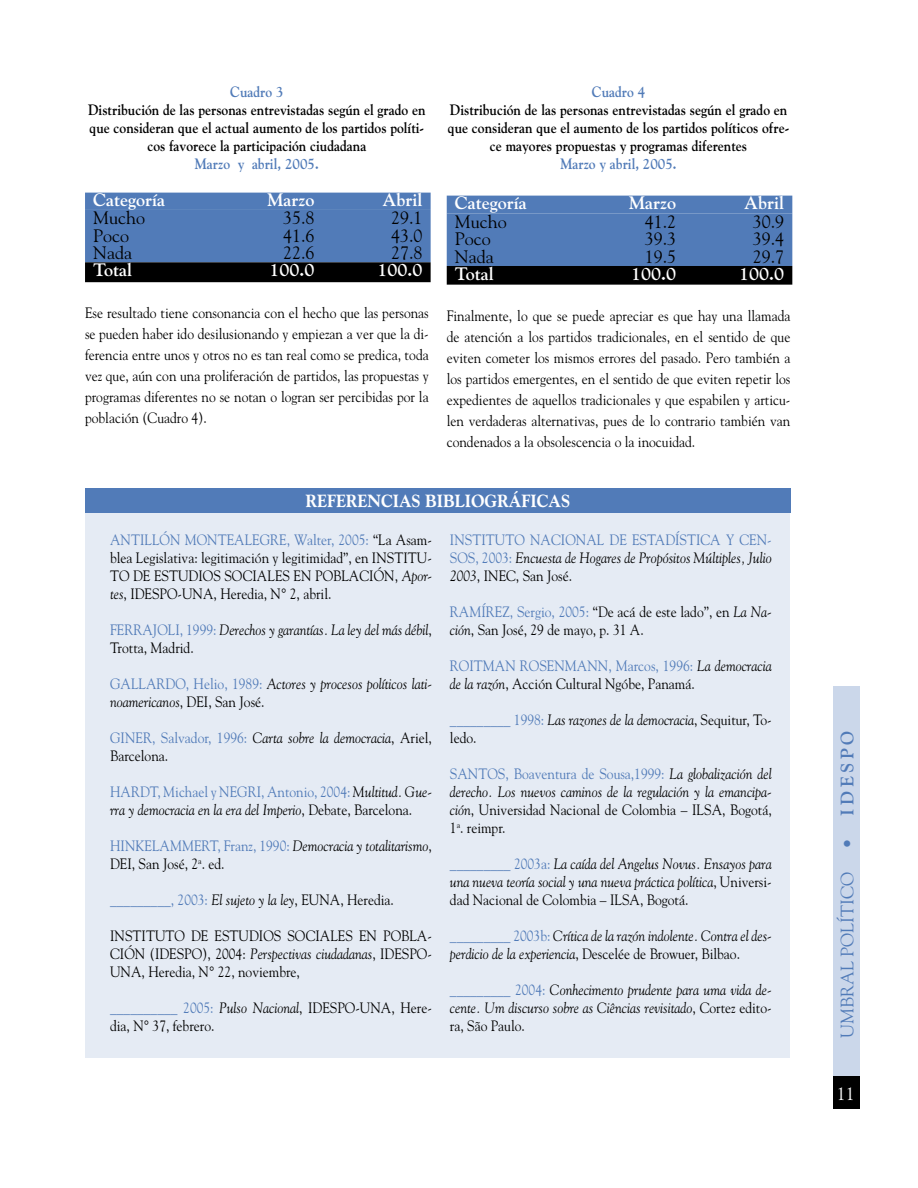
<style>
.page{position:relative;width:918px;height:1188px;background:#fff}
.page>*{position:absolute;margin:0;border:0;box-sizing:border-box;transform-origin:0 0}
.t1{font:18px "Goudy";color:#000}
.t2{font:700 18px "Goudy";color:#fff}
.t3{font:800 18px "Goudy";color:#fff;scale:.9 1}
.t4{font:18px "Goudy";color:#517bb8}
.t5{font:700 18px "Goudy";letter-spacing:.2em;color:#517bb8}
.t6{font:18px "Goudy";color:#fff}
.t7{font:15px/21px "Goudy";color:#000;text-align:justify;scale:.9 1}
.t8{font:italic 15px/18px "Goudy";color:#000;scale:.9 1}
.t9{font:700 15px/18px "Goudy";color:#000;text-align:center;scale:.9 1}
.t10{font:15px/18px "Goudy";color:#517bb8;scale:.9 1}
.t11{font:700 15px "Goudy";color:#517bb8;scale:.9 1}
.s1{color:#517bb8}
.s2{font-style:italic}
.s3{font-style:normal;color:#517bb8}
.s4{font-style:normal}
.s5{font-style:italic;color:#000}
.s6{color:#000}
</style>
<div class="page">
<div style="left:85px;top:509px;width:704px;height:549px;background:#e5ebf4"></div>
<div style="left:85px;top:488px;width:705px;height:24px;background:#517bb8"></div>
<svg style="left:85px;top:193px;width:346px;height:89px;background:#3f608f"></svg>
<svg style="left:447px;top:196px;width:345px;height:89px;background:#416291"></svg>
<div style="left:833px;top:1027px;width:27px;height:82px;background:#000"></div>
<div style="left:833px;top:687px;width:27px;height:389px;background:#cbd7ea"></div>
<p class="t11" style="left:230px;top:82px;width:61px">Cuadro 3</p>
<p class="t9" style="left:88px;top:100px;width:377px">Distribución de las personas entrevistadas según el grado en que consideran que el actual aumento de los partidos políti&shy;cos favorece la participación ciudadana</p>
<p class="t11" style="left:195px;top:154px;width:139px">Marzo y abril, 2005.</p>
<p class="t2" style="left:93px;top:189px;width:73px">Categoría</p>
<p class="t2" style="left:268px;top:189px;width:48px">Marzo</p>
<p class="t2" style="left:383px;top:189px;width:42px">Abril</p>
<p class="t1" style="left:93px;top:207px;width:54px">Mucho</p>
<p class="t1" style="left:283px;top:207px;width:33px">35.8</p>
<p class="t1" style="left:391px;top:207px;width:33px">29.1</p>
<p class="t1" style="left:93px;top:224px;width:37px">Poco</p>
<p class="t1" style="left:283px;top:224px;width:33px">41.6</p>
<p class="t1" style="left:391px;top:224px;width:33px">43.0</p>
<p class="t1" style="left:93px;top:242px;width:40px">Nada</p>
<p class="t1" style="left:283px;top:242px;width:33px">22.6</p>
<p class="t1" style="left:391px;top:242px;width:33px">27.8</p>
<p class="t2" style="left:93px;top:259px;width:40px">Total</p>
<p class="t2" style="left:270px;top:259px;width:47px">100.0</p>
<p class="t2" style="left:378px;top:259px;width:47px">100.0</p>
<p class="t7" style="left:85px;top:302px;width:383px">Ese resultado tiene consonancia con el hecho que las personas se pueden haber ido desilusionando y empiezan a ver que la di&shy;ferencia entre unos y otros no es tan real como se predica, toda vez que, aún con una proliferación de partidos, las propuestas y programas diferentes no se notan o logran ser percibidas por la población (Cuadro 4).</p>
<p class="t11" style="left:592px;top:82px;width:61px">Cuadro 4</p>
<p class="t9" style="left:448px;top:100px;width:381px">Distribución de las personas entrevistadas según el grado en que consideran que el aumento de los partidos políticos ofre&shy;ce mayores propuestas y programas diferentes</p>
<p class="t11" style="left:560px;top:154px;width:131px">Marzo y abril, 2005.</p>
<p class="t2" style="left:455px;top:192px;width:73px">Categoría</p>
<p class="t2" style="left:629px;top:192px;width:48px">Marzo</p>
<p class="t2" style="left:744px;top:192px;width:42px">Abril</p>
<p class="t1" style="left:455px;top:210px;width:54px">Mucho</p>
<p class="t1" style="left:645px;top:210px;width:33px">41.2</p>
<p class="t1" style="left:753px;top:210px;width:33px">30.9</p>
<p class="t1" style="left:455px;top:228px;width:37px">Poco</p>
<p class="t1" style="left:645px;top:228px;width:33px">39.3</p>
<p class="t1" style="left:753px;top:228px;width:33px">39.4</p>
<p class="t1" style="left:455px;top:245px;width:40px">Nada</p>
<p class="t1" style="left:645px;top:245px;width:33px">19.5</p>
<p class="t1" style="left:753px;top:245px;width:33px">29.7</p>
<p class="t2" style="left:455px;top:263px;width:40px">Total</p>
<p class="t2" style="left:631px;top:263px;width:47px">100.0</p>
<p class="t2" style="left:739px;top:263px;width:47px">100.0</p>
<p class="t7" style="left:447px;top:304px;width:383px">Finalmente, lo que se puede apreciar es que hay una llamada de atención a los partidos tradicionales, en el sentido de que eviten cometer los mismos errores del pasado. Pero también a los partidos emergentes, en el sentido de que eviten repetir los expedientes de aquellos tradicionales y que espabilen y articu&shy;len verdaderas alternativas, pues de lo contrario también van condenados a la obsolescencia o la inocuidad.</p>
<p class="t3" style="left:305px;top:491px;width:296px">REFERENCIAS BIBLIOGRÁFICAS</p>
<p class="t7" style="left:110px;top:530px;width:359px;line-height:18px"><span class="s1">ANTILLÓN MONTEALEGRE, Walter, 2005:</span> “La Asam&shy;blea Legislativa: legitimación y legitimidad”, en INSTITU-TO DE ESTUDIOS SOCIALES EN POBLACIÓN, <span class="s2">Apor&shy;tes</span>, IDESPO-UNA, Heredia, N° 2, abril.</p>
<p class="t8" style="left:110px;top:621px;width:359px"><span class="s3">FERRAJOLI, 1999:</span> Derechos y garantías. La ley del más débil<span class="s4">,<br>Trotta, Madrid.</span></p>
<p class="t8" style="left:110px;top:675px;width:359px"><span class="s3">GALLARDO, Helio, 1989:</span> Actores y procesos políticos lati&shy;noamericanos<span class="s4">, DEI, San José.</span></p>
<p class="t8" style="left:110px;top:729px;width:359px"><span class="s3">GINER, Salvador, 1996:</span> Carta sobre la democracia<span class="s4">, Ariel,<br>Barcelona.</span></p>
<p class="t8" style="left:110px;top:783px;width:359px"><span class="s3">HARDT, Michael y NEGRI, Antonio, 2004:</span> Multitud. Gue&shy;rra y democracia en la era del Imperio<span class="s4">, Debate, Barcelona.</span></p>
<p class="t10" style="left:110px;top:836px;width:359px">HINKELAMMERT, Franz, 1990: <span class="s5">Democracia y totalitarismo</span><span class="s6">,<br>DEI, San José, 2</span><sup>a</sup><span class="s6">. ed.</span></p>
<p class="t10" style="left:110px;top:890px;width:317px">_________, 2003: <span class="s5">El sujeto y la ley</span><span class="s6">, EUNA, Heredia.</span></p>
<p class="t7" style="left:110px;top:926px;width:359px;line-height:18px">INSTITUTO DE ESTUDIOS SOCIALES EN POBLA-CIÓN (IDESPO), 2004: <span class="s2">Perspectivas ciudadanas</span>, IDESPO-UNA, Heredia, N° 22, noviembre,</p>
<p class="t7" style="left:110px;top:998px;width:359px;line-height:18px"><span class="s1">__________ 2005:</span> <span class="s2">Pulso Nacional</span>, IDESPO-UNA, Here&shy;dia, N° 37, febrero.</p>
<p class="t8" style="left:450px;top:531px;width:359px;text-align:justify"><span class="s3">INSTITUTO NACIONAL DE ESTADÍSTICA Y CEN-SOS, 2003:</span> Encuesta de Hogares de Propósitos Múltiples, Julio 2003<span class="s4">, INEC, San José.</span></p>
<p class="t7" style="left:450px;top:602px;width:359px;line-height:18px"><span class="s1">RAMÍREZ, Sergio, 2005:</span> “De acá de este lado”, en <span class="s2">La Na&shy;ción</span>, San José, 29 de mayo, p. 31 A.</p>
<p class="t10" style="left:450px;top:656px;width:359px">ROITMAN ROSENMANN, Marcos, 1996: <span class="s5">La democracia de la razón</span><span class="s6">, Acción Cultural Ngóbe, Panamá.</span></p>
<p class="t8" style="left:450px;top:711px;width:359px"><span class="s3">_________ 1998:</span> Las razones de la democracia<span class="s4">, Sequitur, To&shy;ledo.</span></p>
<p class="t8" style="left:450px;top:765px;width:359px;text-align:justify"><span class="s3">SANTOS, Boaventura de Sousa,1999:</span> La globalización del derecho. Los nuevos caminos de la regulación y la emancipa&shy;ción<span class="s4">, Universidad Nacional de Colombia – ILSA, Bogotá, 1</span><sup>a</sup><span class="s4">. reimpr.</span></p>
<p class="t8" style="left:450px;top:855px;width:359px;text-align:justify"><span class="s3">_________ 2003a:</span> La caída del Angelus Novus. Ensayos para una nueva teoría social y una nueva práctica política<span class="s4">, Universi&shy;dad Nacional de Colombia – ILSA, Bogotá.</span></p>
<p class="t8" style="left:450px;top:927px;width:359px"><span class="s3">_________ 2003b:</span> Crítica de la razón indolente. Contra el des&shy;perdicio de la experiencia<span class="s4">, Descelée de Browuer, Bilbao.</span></p>
<p class="t8" style="left:450px;top:981px;width:359px;text-align:justify"><span class="s3">_________ 2004:</span> Conhecimento prudente para uma vida de&shy;cente. Um discurso sobre as Ciências revisitado<span class="s4">, Cortez edito&shy;ra, São Paulo.</span></p>
<p class="t5" style="left:836px;top:816px;width:87px;rotate:-90deg">IDESPO</p>
<p class="t4" style="left:836px;top:1038px;width:201px;rotate:-90deg">UMBRAL POLÍTICO •</p>
<p class="t6" style="left:837px;top:1083px;width:19px">11</p>
</div>
